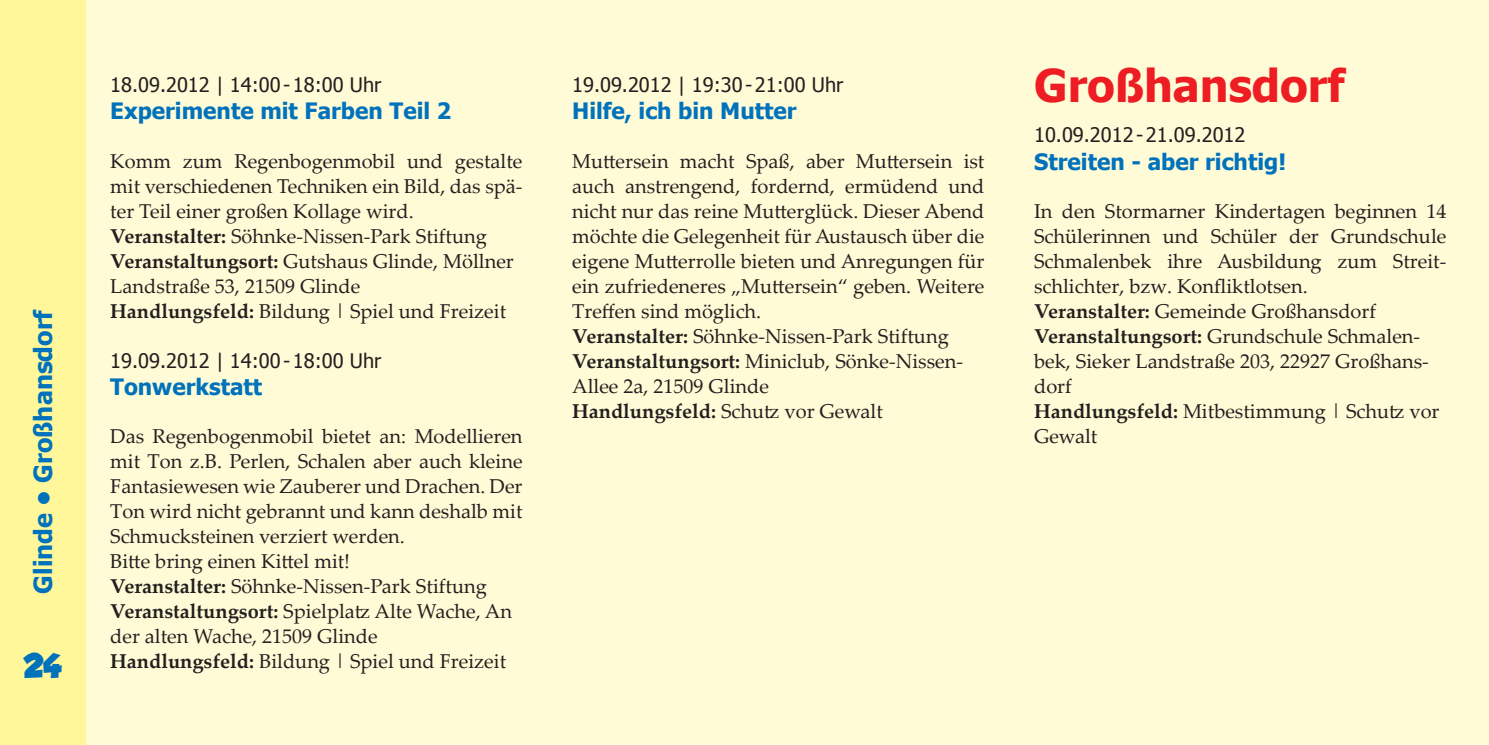
<style>
.page{position:relative;width:1489px;height:745px;background:#fff}
.page>*{position:absolute;margin:0;border:0;box-sizing:border-box;transform-origin:0 0}
.t1{font:700 45px "Tahoma";color:#ee1d23}
.t2{font:30px "GROBOLD";color:#0072bc}
.t3{font:700 25px "Tahoma";color:#0072bc}
.t4{font:700 22.5px "Tahoma";color:#0072bc}
.t5{font:20px/25px "Palatino Linotype";color:#231f20}
.t6{font:20px "Tahoma";color:#231f20}
.s1{font-weight:700}
</style>
<div class="page">
<div style="left:39px;top:0;width:1449px;height:744px;background:#fffbd6"></div>
<div style="left:0;top:0;width:85px;height:744px;background:#fff79a"></div>
<p class="t3" style="left:25px;top:593px;width:286px;rotate:-90deg">Glinde • Großhansdorf</p>
<h2 class="t2" style="left:23px;top:647px;width:40px">24</h2>
<p class="t6" style="left:110px;top:72px;width:273px">18.09.2012 | 14:00-18:00 Uhr</p>
<p class="t4" style="left:110px;top:95px;width:342px">Experimente mit Farben Teil 2</p>
<p class="t5" style="left:110px;top:147px;width:414px">Komm zum Regenbogenmobil und gestalte mit verschiedenen Techniken ein Bild, das spä&shy;ter Teil einer großen Kollage wird.<br><span class="s1">Veranstalter:</span> Söhnke-Nissen-Park Stiftung <span class="s1">Veranstaltungsort:</span> Gutshaus Glinde, Möllner Landstraße 53, 21509 Glinde<br><span class="s1">Handlungsfeld:</span> Bildung | Spiel und Freizeit</p>
<p class="t6" style="left:110px;top:347px;width:273px">19.09.2012 | 14:00-18:00 Uhr</p>
<p class="t4" style="left:110px;top:370px;width:153px">Tonwerkstatt</p>
<p class="t5" style="left:110px;top:422px;width:414px">Das Regenbogenmobil bietet an: Modellieren mit Ton z.B. Perlen, Schalen aber auch kleine Fantasiewesen wie Zauberer und Drachen. Der Ton wird nicht gebrannt und kann deshalb mit Schmucksteinen verziert werden.<br>Bitte bring einen Kittel mit!<br><span class="s1">Veranstalter:</span> Söhnke-Nissen-Park Stiftung <span class="s1">Veranstaltungsort:</span> Spielplatz Alte Wache, An der alten Wache, 21509 Glinde <span class="s1">Handlungsfeld:</span> Bildung | Spiel und Freizeit</p>
<p class="t6" style="left:572px;top:72px;width:273px">19.09.2012 | 19:30-21:00 Uhr</p>
<p class="t4" style="left:572px;top:95px;width:226px">Hilfe, ich bin Mutter</p>
<p class="t5" style="left:572px;top:147px;width:414px">Muttersein macht Spaß, aber Muttersein ist auch anstrengend, fordernd, ermüdend und nicht nur das reine Mutterglück. Dieser Abend möchte die Gelegenheit für Austausch über die eigene Mutterrolle bieten und Anregungen für ein zufriedeneres „Muttersein“ geben. Weitere Treffen sind möglich.<br><span class="s1">Veranstalter:</span> Söhnke-Nissen-Park Stiftung <span class="s1">Veranstaltungsort:</span> Miniclub, Sönke-Nissen-Allee 2a, 21509 Glinde<br><span class="s1">Handlungsfeld:</span> Schutz vor Gewalt</p>
<h1 class="t1" style="left:1034px;top:54px;width:312px">Großhansdorf</h1>
<p class="t6" style="left:1034px;top:122px;width:213px">10.09.2012-21.09.2012</p>
<p class="t4" style="left:1034px;top:145px;width:253px">Streiten - aber richtig!</p>
<p class="t5" style="left:1034px;top:197px;width:414px">In den Stormarner Kindertagen beginnen 14<br>Schülerinnen und Schüler der Grundschule Schmalenbek ihre Ausbildung zum Streit&shy;schlichter, bzw. Konfliktlotsen.<br><span class="s1">Veranstalter:</span> Gemeinde Großhansdorf <span class="s1">Veranstaltungsort:</span> Grundschule Schmalen&shy;bek, Sieker Landstraße 203, 22927 Großhans&shy;dorf<br><span class="s1">Handlungsfeld:</span> Mitbestimmung | Schutz vor Gewalt</p>
</div>
